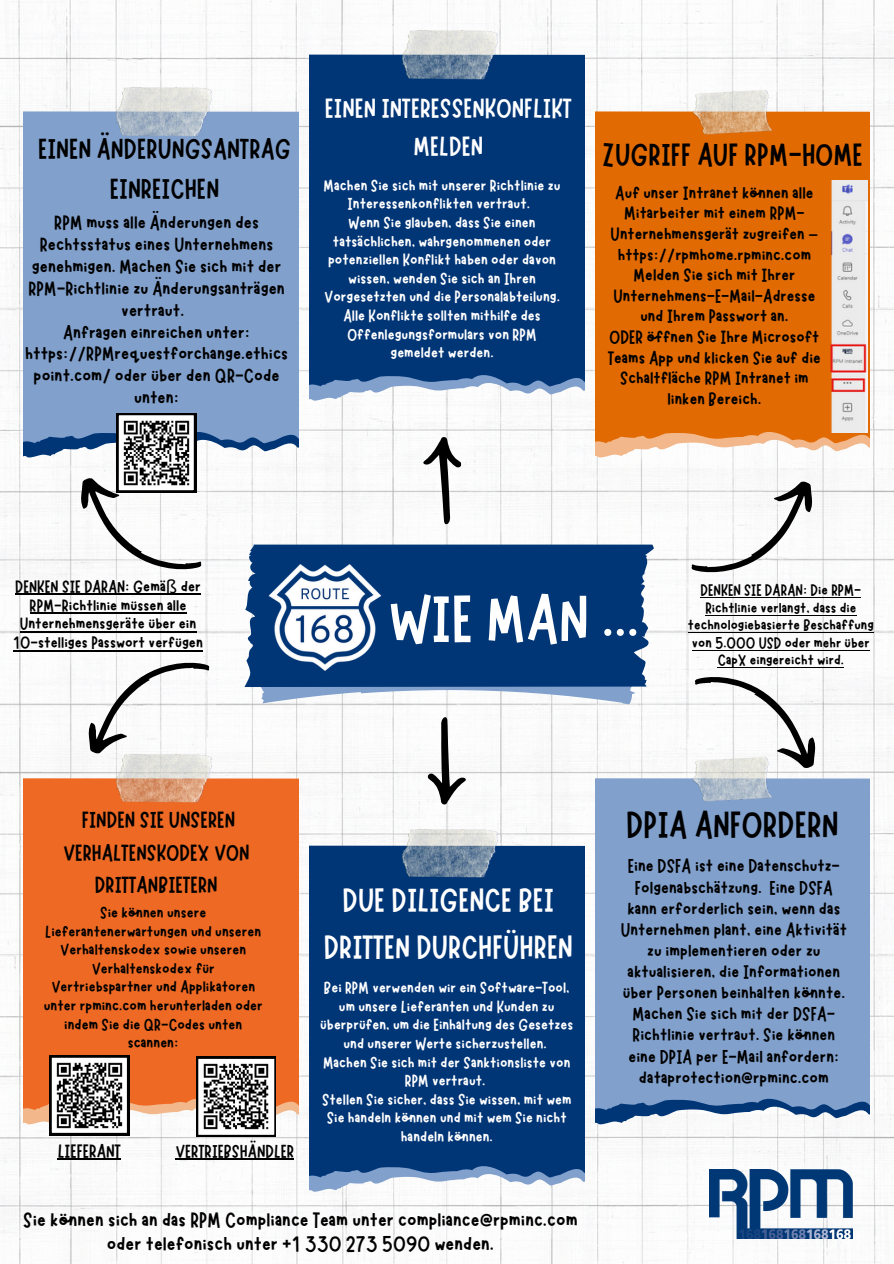
<style>
.page{position:relative;width:894px;height:1264px;background:#fff}
.page>*{position:absolute;margin:0;border:0;box-sizing:border-box;transform-origin:0 0}
.t1{font:67.2px "Marykate";color:#fff}
.t2{font:37.8px "Marykate";color:#000}
.t3{font:33.75px/46.3px "Marykate";color:#fff;text-align:center}
.t4{font:32.1px "Marykate";color:#000}
.t5{font:28.95px/39.6px "Marykate";color:#000;text-align:center}
.t6{font:27.75px/38.1px "Marykate";color:#fff;text-align:center}
.t7{font:23.4px/32.1px "Marykate";color:#000;text-align:center}
.t8{font:22.35px/23.7px "Marykate";color:#000;text-align:center}
.t9{font:20.7px/21.9px "Marykate";color:#000;text-align:center}
.t10{font:20.1px/21.1px "Marykate";color:#000;text-align:center}
.t11{font:19.5px/20.5px "Marykate";color:#000;text-align:center}
.t12{font:19.35px "Marykate";color:#000}
.t13{font:18.9px "Marykate";color:#000}
.t14{font:18px/18.8px "Marykate";color:#000;text-align:center}
.t15{font:17.7px/18.6px "Marykate";color:#fff;text-align:center}
.t16{font:17.7px/18.6px "Marykate";color:#000;text-align:center}
.t17{font:17.55px/18.5px "Marykate";color:#fff;text-align:center}
.t18{font:16.8px/17.5px "Marykate";color:#000;text-align:center}
.s1{font-family:"Noto Sans Gurmukhi"}
.s2{font-family:"Noto Sans"}
</style>
<div class="page">
<img style="left:0;top:0;width:893px;height:1263px">
<div style="left:24px;top:111px;width:274px;height:341px;background:#81a0cc"></div>
<svg style="left:309px;top:395px;width:275px;height:27px"></svg>
<div style="left:309px;top:54px;width:275px;height:341px;background:#003576"></div>
<svg style="left:595px;top:452px;width:274px;height:27px"></svg>
<div style="left:595px;top:111px;width:274px;height:341px;background:#e16a03"></div>
<img style="left:104px;top:83px;width:114px;height:57px">
<img style="left:389px;top:26px;width:115px;height:57px">
<img style="left:692px;top:89px;width:80px;height:45px">
<svg style="left:24px;top:1119px;width:274px;height:26px"></svg>
<div style="left:24px;top:778px;width:274px;height:341px;background:#ed6924"></div>
<svg style="left:309px;top:1186px;width:275px;height:26px"></svg>
<div style="left:309px;top:845px;width:275px;height:341px;background:#003576"></div>
<svg style="left:595px;top:1119px;width:274px;height:26px"></svg>
<div style="left:595px;top:778px;width:274px;height:341px;background:#81a0cc"></div>
<img style="left:104px;top:763px;width:114px;height:44px">
<img style="left:389px;top:824px;width:115px;height:57px">
<img style="left:692px;top:777px;width:80px;height:24px">
<svg style="left:465px;top:687px;width:171px;height:17px"></svg>
<div style="left:465px;top:544px;width:190px;height:143px;background:#003576"></div>
<svg style="left:689px;top:472px;width:138px;height:126px"></svg>
<svg style="left:73px;top:637px;width:111px;height:126px"></svg>
<svg style="left:692px;top:651px;width:138px;height:126px"></svg>
<svg style="left:465px;top:716px;width:1px;height:89px"></svg>
<img style="left:184px;top:429px;width:281px;height:376px">
<img style="left:830px;top:180px;width:37px;height:252px">
<svg style="left:66px;top:413px;width:137px;height:182px"></svg>
<hr style="left:15px;top:594px;width:186px;height:1px;background:#000">
<hr style="left:30px;top:612px;width:156px;height:1px;background:#000">
<hr style="left:20px;top:631px;width:176px;height:1px;background:#000">
<hr style="left:13px;top:650px;width:190px;height:1px;background:#000">
<hr style="left:700px;top:597px;width:161px;height:1px;background:#000">
<hr style="left:705px;top:614px;width:151px;height:1px;background:#000">
<hr style="left:687px;top:632px;width:186px;height:1px;background:#000">
<hr style="left:691px;top:649px;width:178px;height:1px;background:#000">
<hr style="left:717px;top:667px;width:126px;height:1px;background:#000">
<svg style="left:196px;top:1056px;width:80px;height:80px"></svg>
<svg style="left:50px;top:1055px;width:79px;height:80px"></svg>
<img style="left:709px;top:1169px;width:142px;height:69px">
<hr style="left:58px;top:1158px;width:63px;height:1px;background:#000">
<hr style="left:175px;top:1158px;width:119px;height:1px;background:#000">
<p class="t5" style="left:38px;top:126px;width:254px">EINEN ÄNDERUNGSANTRAG<br>EINREICHEN</p>
<h4 class="t9" style="left:28px;top:210px;width:258px">RPM muss alle Änderungen des<br>Rechtsstatus eines Unternehmens genehmigen. Machen Sie sich mit der<br>RPM-Richtlinie zu Änderungsanträgen vertraut.</h4>
<p class="t9" style="left:63px;top:319px;width:188px">Anfragen einreichen unter:</p>
<p class="t9" style="left:25px;top:341px;width:265px">https://RPMrequestforchange.ethics point.com/ oder über den QR-Code unten:</p>
<p class="t6" style="left:325px;top:87px;width:248px">EINEN INTERESSENKONFLIKT<br>MELDEN</p>
<p class="t15" style="left:323px;top:174px;width:238px">Machen Sie sich mit unserer Richtlinie zu<br>Interessenkonflikten vertraut.</p>
<p class="t15" style="left:324px;top:212px;width:237px">Wenn Sie glauben, dass Sie einen tatsächlichen, wahrgenommenen oder potenziellen Konflikt haben oder davon wissen, wenden Sie sich an Ihren Vorgesetzten und die Personalabteilung.<br>Alle Konflikte sollten mithilfe des Offenlegungsformulars von RPM gemeldet werden.</p>
<p class="t4" style="left:601px;top:134px;width:262px">ZUGRIFF AUF RPM-HOME</p>
<p class="t11" style="left:610px;top:181px;width:209px">Auf unser Intranet können alle<br>Mitarbeiter mit einem RPM-<br>Unternehmensgerät zugreifen <span class="s1">– </span>https://rpmhome.rpminc.com</p>
<p class="t11" style="left:613px;top:263px;width:204px">Melden Sie sich mit Ihrer<br>Unternehmens-E-Mail-Adresse und Ihrem Passwort an.</p>
<h4 class="t11" style="left:608px;top:325px;width:214px">ODER öffnen Sie Ihre Microsoft<br>Teams App und klicken Sie auf die<br>Schaltfläche RPM Intranet im linken Bereich.</h4>
<p class="t14" style="left:13px;top:575px;width:191px">DENKEN SIE DARAN: Gemä<span class="s2">ß</span> der<br>RPM-Richtlinie müssen alle<br>Unternehmensgeräte über ein<br>10-stelliges Passwort verfügen</p>
<p class="t1" style="left:389px;top:575px;width:251px">WIE MAN ...</p>
<p class="t18" style="left:687px;top:580px;width:187px">DENKEN SIE DARAN: Die RPM-<br>Richtlinie verlangt, dass die technologiebasierte Beschaffung von 5.000 USD oder mehr über<br>CapX eingereicht wird.</p>
<p class="t7" style="left:63px;top:802px;width:188px">FINDEN SIE UNSEREN<br>VERHALTENSKODEX VON<br>DRITTANBIETERN</p>
<p class="t16" style="left:44px;top:901px;width:220px">Sie können unsere<br>Lieferantenerwartungen und unseren<br>Verhaltenskodex sowie unseren<br>Verhaltenskodex für<br>Vertriebspartner und Applikatoren unter rpminc.com herunterladen oder indem Sie die QR-Codes unten scannen:</p>
<p class="t12" style="left:58px;top:1138px;width:65px">LIEFERANT</p>
<p class="t13" style="left:175px;top:1138px;width:120px">VERTRIEBSHÄNDLER</p>
<h3 class="t3" style="left:324px;top:874px;width:251px">DUE DILIGENCE BEI<br>DRITTEN DURCHFÜHREN</h3>
<p class="t17" style="left:320px;top:977px;width:255px">Bei RPM verwenden wir ein Software-Tool, um unsere Lieferanten und Kunden zu überprüfen, um die Einhaltung des Gesetzes und unserer Werte sicherzustellen.</p>
<p class="t17" style="left:323px;top:1051px;width:249px">Machen Sie sich mit der Sanktionsliste von<br>RPM vertraut.</p>
<p class="t17" style="left:322px;top:1088px;width:251px">Stellen Sie sicher, dass Sie wissen, mit wem<br>Sie handeln können und mit wem Sie nicht handeln können.</p>
<p class="t2" style="left:626px;top:800px;width:214px">DPIA ANFORDERN</p>
<p class="t10" style="left:620px;top:853px;width:228px">Eine DSFA ist eine Datenschutz-<br>Folgenabschätzung. Eine DSFA kann erforderlich sein, wenn das<br>Unternehmen plant, eine Aktivität zu implementieren oder zu aktualisieren, die Informationen über Personen beinhalten könnte.<br>Machen Sie sich mit der DSFA-<br>Richtlinie vertraut. Sie können eine DPIA per E-Mail anfordern: dataprotection@rpminc.com</p>
<p class="t8" style="left:23px;top:1206px;width:556px">Sie können sich an das RPM Compliance Team unter compliance@rpminc.com oder telefonisch unter +1 330 273 5090 wenden.</p>
</div>
